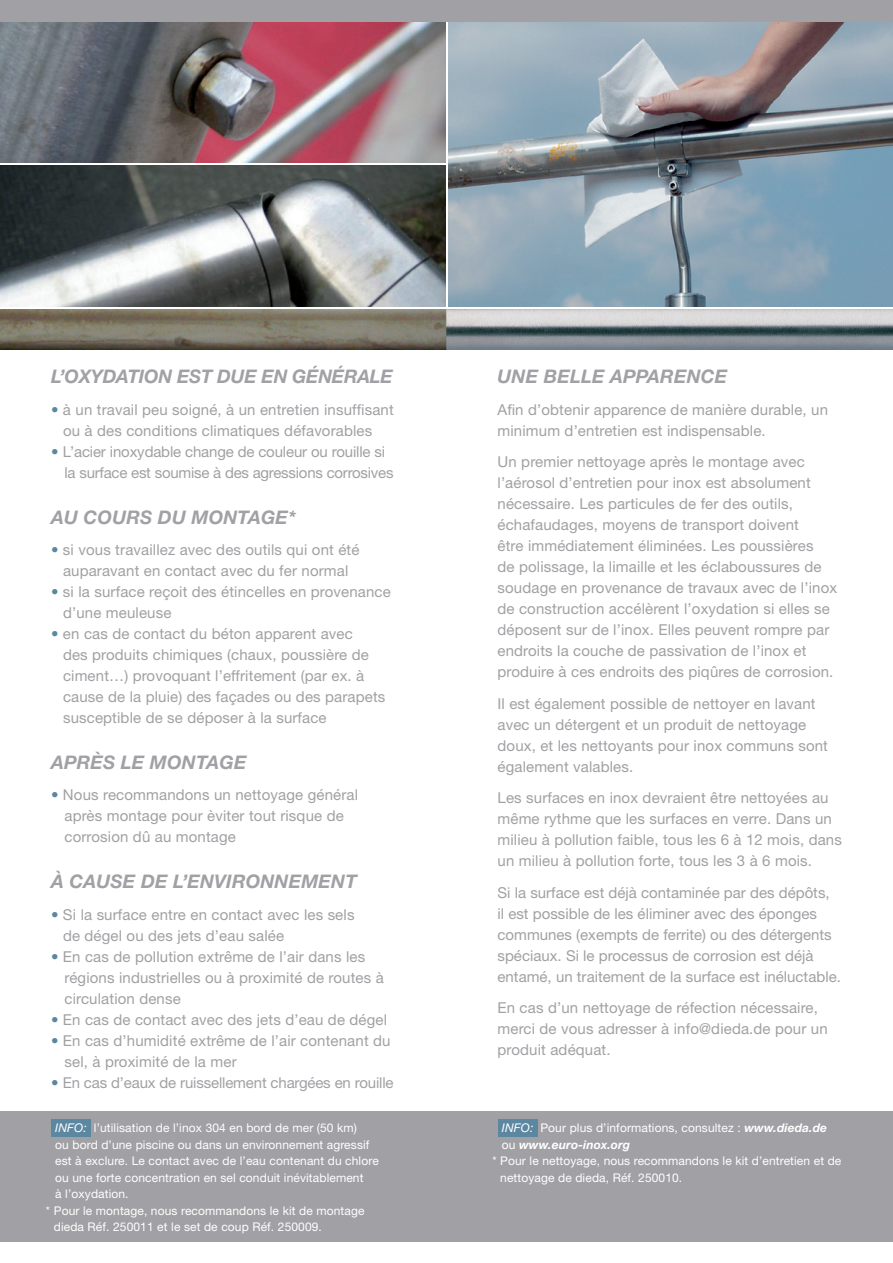
<style>
.page{position:relative;width:893px;height:1263px;background:#fff}
.page>*{position:absolute;margin:0;border:0;box-sizing:border-box;transform-origin:0 0}
.t1{font:italic 700 18.75px "Helvetica Neue LT Pro";letter-spacing:.01em;color:#a1a0a4}
.t2{font:italic 700 18.75px "Helvetica Neue LT Pro";letter-spacing:-.01em;color:#a1a0a4}
.t3{font:15px/21px "Helvetica Neue LT Pro";letter-spacing:.01em;color:#a1a0a4}
.t4{font:15px/21px "Helvetica Neue LT Pro";letter-spacing:-.015em;color:#a1a0a4}
.t5{font:15px "Helvetica Neue LT Pro";letter-spacing:-.01em;color:#a1a0a4}
.t6{font:12px "Helvetica Neue LT Pro";letter-spacing:.01em;color:#fff}
.t7{font:italic 700 12px "Helvetica Neue LT Pro";color:#fff}
.s1{color:#5c87a1}
.s2{font-style:italic}
.s3{font-weight:700;font-style:italic}
.s4{font-weight:400;font-style:normal}
</style>
<div class="page">
<div style="left:0;top:1111px;width:893px;height:131px;background:#a1a0a4"></div>
<div style="left:51px;top:1120px;width:40px;height:17px;background:#5c87a1"></div>
<div style="left:498px;top:1120px;width:39px;height:17px;background:#5c87a1"></div>
<img style="left:448px;top:21px;width:445px;height:286px">
<img style="left:0;top:21px;width:445px;height:142px">
<img style="left:0;top:166px;width:445px;height:141px">
<img style="left:0;top:309px;width:893px;height:40px">
<div style="left:0;top:0;width:893px;height:21px;background:#a1a0a4"></div>
<p class="t2" style="left:51px;top:365px;width:343px">L’OXYDATION EST DUE EN GÉNÉRALE</p>
<p class="t3" style="left:63px;top:399px;width:332px;text-indent:-12px"><span class="s1">•</span> à un travail peu soigné, à un entretien insuffisant ou à des conditions climatiques défavorables</p>
<p class="t4" style="left:65px;top:441px;width:331px;text-indent:-14px"><span class="s1">•</span> L’acier inoxydable change de couleur ou rouille si la surface est soumise à des agressions corrosives</p>
<p class="t1" style="left:51px;top:505px;width:246px">AU COURS DU MONTAGE*</p>
<p class="t3" style="left:51px;top:539px;width:310px;text-align:center"><span class="s1">•</span> si vous travaillez avec des outils qui ont été auparavant en contact avec du fer normal</p>
<p class="t3" style="left:63px;top:581px;width:329px;text-indent:-12px"><span class="s1">•</span> si la surface reçoit des étincelles en provenance d’une meuleuse</p>
<p class="t3" style="left:63px;top:623px;width:324px;text-indent:-12px"><span class="s1">•</span> en cas de contact du béton apparent avec<br>des produits chimiques (chaux, poussière de ciment…) provoquant l’effritement (par ex. à cause de la pluie) des façades ou des parapets susceptible de se déposer à la surface</p>
<p class="t1" style="left:51px;top:750px;width:197px">APRÈS LE MONTAGE</p>
<p class="t3" style="left:65px;top:784px;width:295px;text-indent:-14px"><span class="s1">•</span> Nous recommandons un nettoyage général après montage pour èviter tout risque de corrosion dû au montage</p>
<p class="t1" style="left:51px;top:870px;width:307px">À CA USE DE L’ENVIRONNEMENT</p>
<p class="t3" style="left:63px;top:903px;width:293px;text-indent:-12px"><span class="s1">•</span> Si la surface entre en contact avec les sels de dégel ou des jets d’eau salée</p>
<p class="t3" style="left:65px;top:945px;width:321px;text-indent:-14px"><span class="s1">•</span> En cas de pollution extrême de l’air dans les régions industrielles ou à proximité de routes à circulation dense</p>
<p class="t3" style="left:51px;top:1008px;width:338px"><span class="s1">•</span> En cas de contact avec des jets d’eau de dégel</p>
<p class="t3" style="left:65px;top:1029px;width:328px;text-indent:-14px"><span class="s1">•</span> En cas d’humidité extrême de l’air contenant du sel, à proximité de la mer</p>
<p class="t5" style="left:51px;top:1073px;width:344px"><span class="s1">•</span> En cas d’eaux de ruissellement chargées en rouille</p>
<p class="t6" style="left:55px;top:1121px;width:303px"><span class="s2">INFO:</span> l’utilisation de l’inox 304 en bord de mer (50 km)</p>
<p class="t6" style="left:55px;top:1137px;width:316px">ou bord d’une piscine ou dans un environnement agressif</p>
<p class="t6" style="left:55px;top:1154px;width:325px">est à exclure. Le contact avec de l’eau contenant du chlore</p>
<p class="t6" style="left:55px;top:1170px;width:310px">ou une forte concentration en sel conduit inévitablement</p>
<p class="t6" style="left:55px;top:1187px;width:75px">à l’oxydation.</p>
<p class="t6" style="left:46px;top:1203px;width:320px">* Pour le montage, nous recommandons le kit de montage</p>
<p class="t6" style="left:54px;top:1220px;width:270px">dieda Réf. 250011 et le set de coup Réf. 250009.</p>
<p class="t1" style="left:497px;top:365px;width:231px">UNE BELLE APPARENCE</p>
<p class="t3" style="left:497px;top:399px;width:332px">Afin d’obtenir apparence de manière durable, un minimum d’entretien est indispensable.</p>
<p class="t3" style="left:497px;top:451px;width:341px">Un premier nettoyage après le montage avec l’aérosol d’entretien pour inox est absolument nécessaire. Les particules de fer des outils, échafaudages, moyens de transport doivent<br>être immédiatement éliminées. Les poussières<br>de polissage, la limaille et les éclaboussures de soudage en provenance de travaux avec de l’inox de construction accélèrent l’oxydation si elles se déposent sur de l’inox. Elles peuvent rompre par endroits la couche de passivation de l’inox et produire à ces endroits des piqûres de corrosion.</p>
<p class="t3" style="left:497px;top:693px;width:332px">Il est également possible de nettoyer en lavant avec un détergent et un produit de nettoyage doux, et les nettoyants pour inox communs sont également valables.</p>
<p class="t3" style="left:497px;top:787px;width:346px">Les surfaces en inox devraient être nettoyées au même rythme que les surfaces en verre. Dans un milieu à pollution faible, tous les 6 à 12 mois, dans un milieu à pollution forte, tous les 3 à 6 mois.</p>
<p class="t3" style="left:497px;top:882px;width:345px">Si la surface est déjà contaminée par des dépôts,<br>il est possible de les éliminer avec des éponges communes (exempts de ferrite) ou des détergents spéciaux. Si le processus de corrosion est déjà entamé, un traitement de la surface est inéluctable.</p>
<p class="t3" style="left:497px;top:997px;width:332px">En cas d’un nettoyage de réfection nécessaire, merci de vous adresser à info@dieda.de pour un produit adéquat.</p>
<p class="t6" style="left:502px;top:1121px;width:327px"><span class="s2">INFO:</span> Pour plus d’informations, consultez : <span class="s3">WWW.DIEDA.DE</span></p>
<p class="t7" style="left:502px;top:1137px;width:130px"><span class="s4">ou</span> WWW.EURO-INOX.ORG</p>
<p class="t6" style="left:492px;top:1154px;width:350px">* Pour le nettoyage, nous recommandons le kit d’entretien et de</p>
<p class="t6" style="left:500px;top:1170px;width:184px">nettoyage de dieda, Réf. 250010.</p>
</div>
